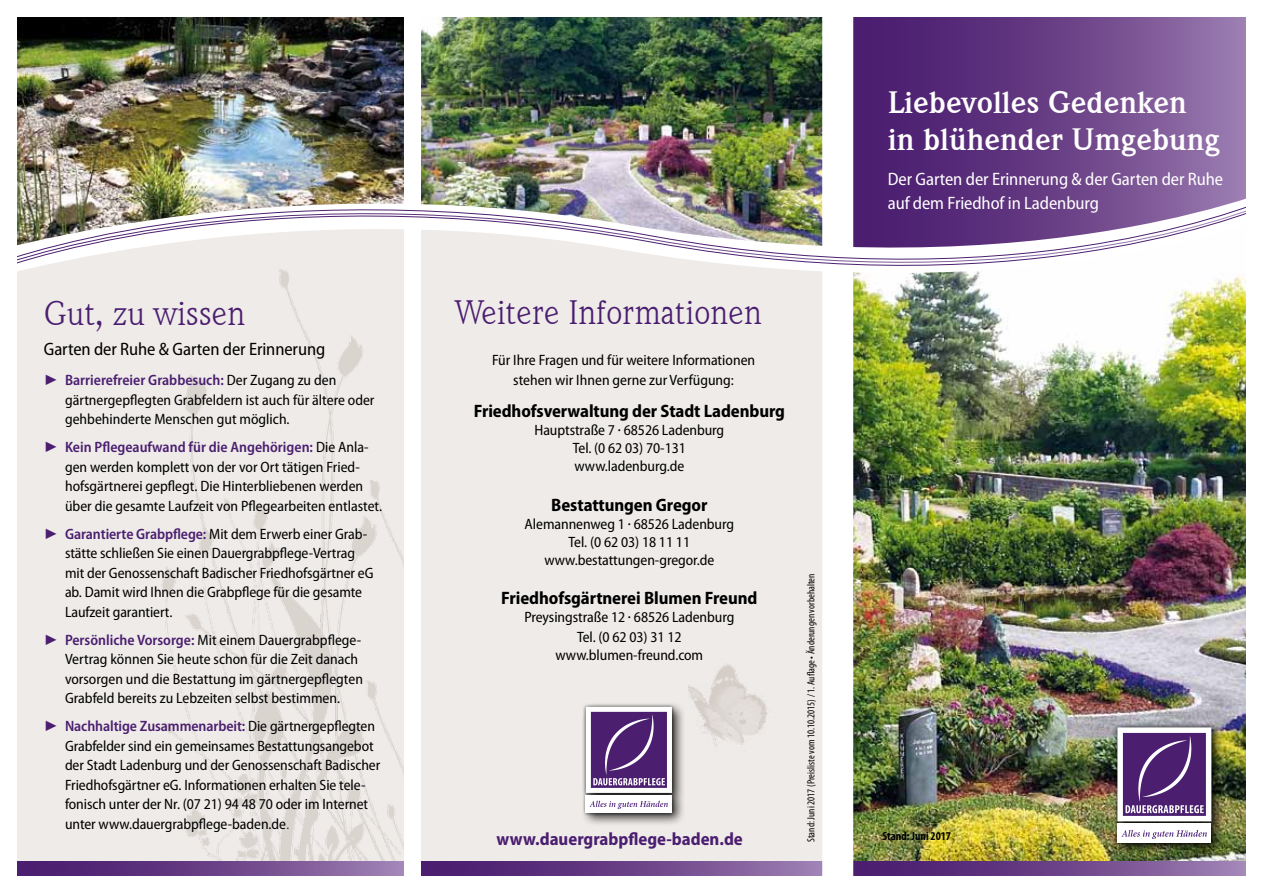
<style>
.page{position:relative;width:1263px;height:893px;background:#fff}
.page>*{position:absolute;margin:0;border:0;box-sizing:border-box;transform-origin:0 0}
.t1{font:34.5px "Weidemann IT Cby BT";letter-spacing:-.005em;color:#4b1e70}
.t2{font:700 31.5px/37.8px "Weidemann IT Cby BT";color:#fff}
.t3{font:700 semi-condensed 18px "Myriad Pro";letter-spacing:-.005em;color:#000}
.t4{font:semi-condensed 18px/24px "Myriad Pro";letter-spacing:-.005em;color:#fff}
.t5{font:semi-condensed 18px "Myriad Pro";letter-spacing:-.005em;color:#000}
.t6{font:700 semi-condensed 18px "Myriad Pro";color:#4b1e70}
.t7{font:semi-condensed 15px/19.5px "Myriad Pro";letter-spacing:-.005em;color:#000}
.t8{font:700 condensed 12px "Myriad Pro";color:#000}
.t9{font:condensed 10.5px "Myriad Pro";color:#000}
.s1{font-family:"Franklin Gothic";font-stretch:normal;color:#4b1e70}
.s2{font-weight:600;color:#4b1e70}
.s3{font-family:"Calibri";font-weight:300;font-stretch:normal}
</style>
<div class="page">
<img style="left:17px;top:17px;width:1229px;height:859px">
<h2 class="t2" style="left:888px;top:82px;width:334px">Liebevolles Gedenken in blühender Umgebung</h2>
<p class="t4" style="left:888px;top:166px;width:337px">Der Garten der Erinnerung &amp; der Garten der Ruhe auf dem Friedhof in Ladenburg</p>
<h1 class="t1" style="left:44px;top:292px;width:203px">Gut, zu wissen</h1>
<h1 class="t1" style="left:455px;top:292px;width:308px">Weitere Informationen</h1>
<p class="t5" style="left:44px;top:338px;width:283px">Garten der Ruhe &amp; Garten der Erinnerung</p>
<p class="t7" style="left:65px;top:370px;width:311px;text-indent:-21px"><span class="s1">►</span> <span class="s2">Barrierefreier Grabbesuch:</span> Der Zugang zu den gärtnergepflegten Grabfeldern ist auch für ältere oder gehbehinderte Menschen gut möglich.</p>
<p class="t7" style="left:65px;top:437px;width:319px;text-indent:-21px"><span class="s1">►</span> <span class="s2">Kein Pflegeaufwand für die Angehörigen:</span> Die Anla&shy;gen werden komplett von der vor Ort tätigen Fried&shy;hofsgärtnerei gepflegt. Die Hinterbliebenen werden über die gesamte Laufzeit von Pflegearbeiten entlastet.</p>
<p class="t7" style="left:65px;top:524px;width:310px;text-indent:-21px"><span class="s1">►</span> <span class="s2">Garantierte Grabpflege:</span> Mit dem Erwerb einer Grab&shy;stätte schließen Sie einen Dauergrabpflege-Vertrag mit der Genossenschaft Badischer Friedhofsgärtner eG ab. Damit wird Ihnen die Grabpflege für die gesamte Laufzeit garantiert.</p>
<p class="t7" style="left:65px;top:630px;width:299px;text-indent:-21px"><span class="s1">►</span> <span class="s2">Persönliche Vorsorge:</span> Mit einem Dauergrabpflege-Vertrag können Sie heute schon für die Zeit danach vorsorgen und die Bestattung im gärtnergepflegten Grabfeld bereits zu Lebzeiten selbst bestimmen.</p>
<p class="t7" style="left:65px;top:716px;width:317px;text-indent:-21px"><span class="s1">►</span> <span class="s2">Nachhaltige Zusammenarbeit:</span> Die gärtnergepflegten Grabfelder sind ein gemeinsames Bestattungsangebot der Stadt Ladenburg und der Genossenschaft Badischer Friedhofsgärtner eG. Informationen erhalten Sie tele&shy;fonisch unter der Nr. (07 21) 94 48 70 oder im Internet unter www.dauergrabpflege-baden.de<span class="s3">.</span></p>
<p class="t7" style="left:492px;top:350px;width:265px;text-align:center">Für Ihre Fragen und für weitere Informationen stehen wir Ihnen gerne zur Verfügung:</p>
<p class="t3" style="left:474px;top:400px;width:313px">Friedhofsverwaltung der Stadt Ladenburg</p>
<p class="t7" style="left:534px;top:421px;width:191px;line-height:18px;text-align:center">Hauptstraße 7 · 68526 Ladenburg<br>Tel. (0 62 03) 70-131 www.ladenburg.de</p>
<p class="t3" style="left:551px;top:493px;width:158px">Bestattungen Gregor</p>
<p class="t7" style="left:525px;top:514px;width:211px;line-height:18px;text-align:center">Alemannenweg 1 · 68526 Ladenburg<br>Tel. (0 62 03) 18 11 11 www.bestattungen-gregor.de</p>
<p class="t3" style="left:501px;top:586px;width:258px">Friedhofsgärtnerei Blumen Freund</p>
<p class="t7" style="left:524px;top:607px;width:211px;text-align:center">Preysingstraße 12 · 68526 Ladenburg<br>Tel. (0 62 03) 31 12</p>
<p class="t7" style="left:555px;top:644px;width:149px">www.blumen-freund.com</p>
<p class="t9" style="left:805px;top:842px;width:270px;rotate:-90deg">Stand: Juni 2017 (Preisliste vom 10.10.2015) / 1. Auflage • Änderungen vorbehalten</p>
<p class="t6" style="left:497px;top:827px;width:248px">www.dauergrabpflege-baden.de</p>
<p class="t8" style="left:882px;top:829px;width:70px">Stand: Juni 2017</p>
</div>
